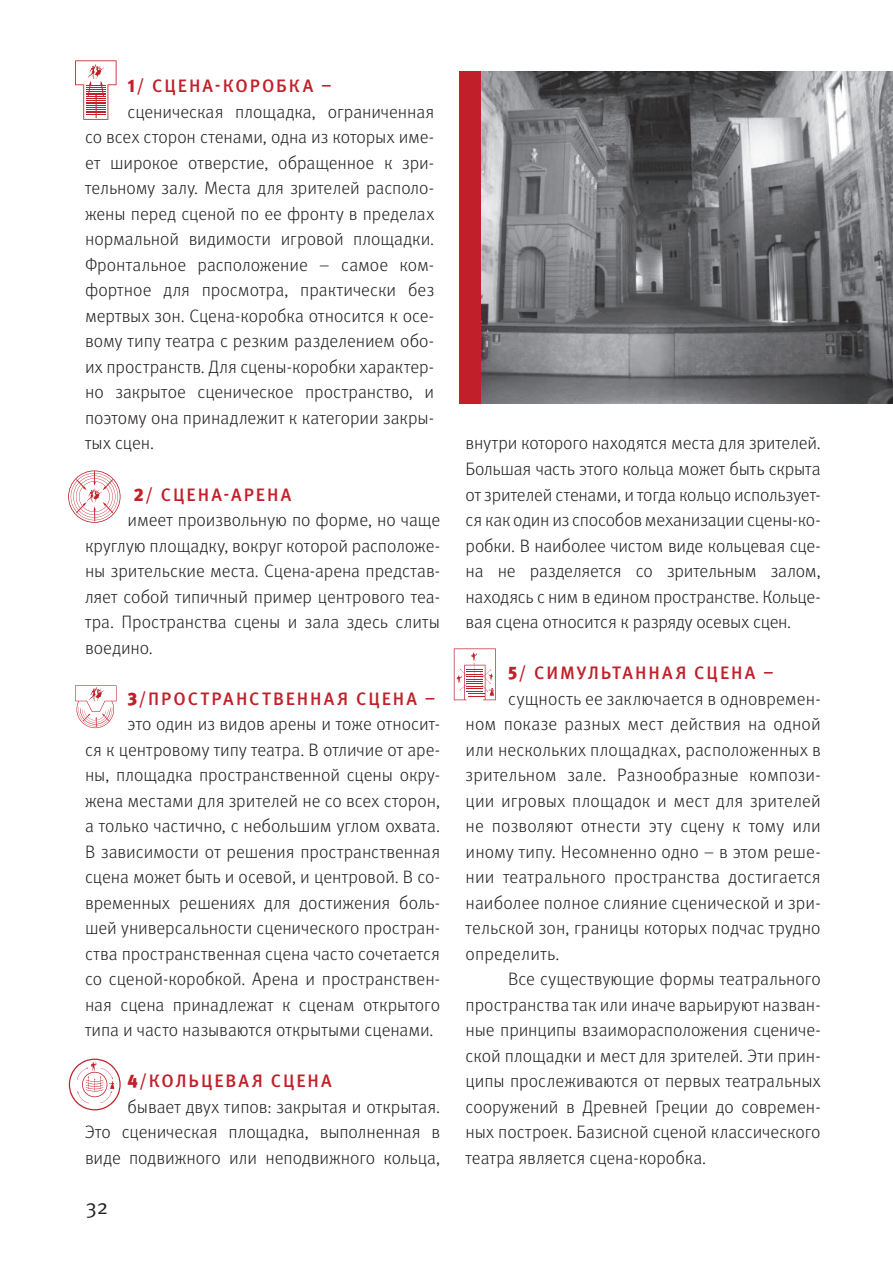
<style>
.page{position:relative;width:893px;height:1263px;background:#fff}
.page>*{position:absolute;margin:0;border:0;box-sizing:border-box;transform-origin:0 0}
.t1{font:21px "Meta Pro Norm";color:#231f20}
.t2{font:300 18px/25.5px "Meta Pro";color:#231f20;text-align:justify}
.t3{font:500 18px "Meta Pro";letter-spacing:.105em;color:#c1202a}
.s1{font-weight:900}
</style>
<div class="page">
<img style="left:481px;top:71px;width:412px;height:333px">
<div style="left:460px;top:71px;width:21px;height:333px;background:#c1202a"></div>
<svg style="left:75px;top:60px;width:42px;height:60px"></svg>
<svg style="left:68px;top:470px;width:53px;height:53px"></svg>
<svg style="left:75px;top:685px;width:42px;height:43px"></svg>
<svg style="left:69px;top:1058px;width:52px;height:52px"></svg>
<svg style="left:454px;top:648px;width:42px;height:52px"></svg>
<p class="t3" style="left:128px;top:72px;width:206px"><span class="s1">1</span>/ СЦЕНА-КОРОБКА –</p>
<p class="t2" style="left:128px;top:98px;width:308px">сценическая площадка, ограниченная</p>
<p class="t2" style="left:85px;top:123px;width:351px">со всех сторон стенами, одна из которых име-</p>
<p class="t2" style="left:85px;top:149px;width:351px">ет широкое отверстие, обращенное к зри-</p>
<p class="t2" style="left:85px;top:174px;width:351px">тельному залу. Места для зрителей располо-</p>
<p class="t2" style="left:85px;top:200px;width:351px">жены перед сценой по ее фронту в пределах</p>
<p class="t2" style="left:85px;top:225px;width:351px">нормальной видимости игровой площадки.</p>
<p class="t2" style="left:85px;top:251px;width:351px">Фронтальное расположение – самое ком-</p>
<p class="t2" style="left:85px;top:276px;width:351px">фортное для просмотра, практически без</p>
<p class="t2" style="left:85px;top:302px;width:351px">мертвых зон. Сцена-коробка относится к осе-</p>
<p class="t2" style="left:85px;top:327px;width:351px">вому типу театра с резким разделением обо-</p>
<p class="t2" style="left:85px;top:353px;width:351px">их пространств. Для сцены-коробки характер-</p>
<p class="t2" style="left:85px;top:379px;width:351px">но закрытое сценическое пространство, и</p>
<p class="t2" style="left:85px;top:404px;width:351px">поэтому она принадлежит к категории закры-</p>
<p class="t2" style="left:85px;top:430px;width:70px">тых сцен.</p>
<p class="t3" style="left:133px;top:480px;width:159px"><span class="s1">2</span>/ СЦЕНА-АРЕНА</p>
<p class="t2" style="left:128px;top:506px;width:314px">имеет произвольную по форме, но чаще</p>
<p class="t2" style="left:85px;top:532px;width:357px">круглую площадку, вокруг которой расположе-</p>
<p class="t2" style="left:85px;top:557px;width:357px">ны зрительские места. Сцена-арена представ-</p>
<p class="t2" style="left:85px;top:583px;width:357px">ляет собой типичный пример центрового теа-</p>
<p class="t2" style="left:85px;top:608px;width:357px">тра. Пространства сцены и зала здесь слиты</p>
<p class="t2" style="left:85px;top:634px;width:69px">воедино.</p>
<p class="t3" style="left:128px;top:684px;width:309px"><span class="s1">3</span>/ПРОСТРАНСТВЕННАЯ СЦЕНА –</p>
<p class="t2" style="left:128px;top:710px;width:314px">это один из видов арены и тоже относит-</p>
<p class="t2" style="left:85px;top:736px;width:357px">ся к центровому типу театра. В отличие от аре-</p>
<p class="t2" style="left:85px;top:761px;width:357px">ны, площадка пространственной сцены окру-</p>
<p class="t2" style="left:85px;top:787px;width:357px">жена местами для зрителей не со всех сторон,</p>
<p class="t2" style="left:85px;top:812px;width:357px">а только частично, с небольшим углом охвата.</p>
<p class="t2" style="left:85px;top:838px;width:357px">В зависимости от решения пространственная</p>
<p class="t2" style="left:85px;top:863px;width:357px">сцена может быть и осевой, и центровой. В со-</p>
<p class="t2" style="left:85px;top:889px;width:357px">временных решениях для достижения боль-</p>
<p class="t2" style="left:85px;top:914px;width:357px">шей универсальности сценического простран-</p>
<p class="t2" style="left:85px;top:940px;width:357px">ства пространственная сцена часто сочетается</p>
<p class="t2" style="left:85px;top:965px;width:357px">со сценой-коробкой. Арена и пространствен-</p>
<p class="t2" style="left:85px;top:991px;width:357px">ная сцена принадлежат к сценам открытого</p>
<p class="t2" style="left:85px;top:1016px;width:350px">типа и часто называются открытыми сценами.</p>
<p class="t3" style="left:128px;top:1067px;width:206px"><span class="s1">4</span>/КОЛЬЦЕВАЯ СЦЕНА</p>
<p class="t2" style="left:128px;top:1093px;width:314px">бывает двух типов: закрытая и открытая.</p>
<p class="t2" style="left:85px;top:1118px;width:357px">Это сценическая площадка, выполненная в</p>
<p class="t2" style="left:85px;top:1144px;width:357px">виде подвижного или неподвижного кольца,</p>
<p class="t1" style="left:86px;top:1190px;width:24px">32</p>
<p class="t2" style="left:466px;top:430px;width:357px">внутри которого находятся места для зрителей.<br>Большая часть этого кольца может быть скрыта от зрителей стенами, и тогда кольцо использует&shy;ся как один из способов механизации сцены-ко&shy;робки. В наиболее чистом виде кольцевая сце&shy;на не разделяется со зрительным залом, находясь с ним в едином пространстве. Кольце&shy;вая сцена относится к разряду осевых сцен.</p>
<p class="t3" style="left:508px;top:659px;width:267px"><span class="s1">5</span>/ СИМУЛЬТАННАЯ СЦЕНА –</p>
<p class="t2" style="left:508px;top:685px;width:314px">сущность ее заключается в одновремен-</p>
<p class="t2" style="left:466px;top:710px;width:357px">ном показе разных мест действия на одной</p>
<p class="t2" style="left:466px;top:736px;width:357px">или нескольких площадках, расположенных в</p>
<p class="t2" style="left:466px;top:761px;width:357px">зрительном зале. Разнообразные компози-</p>
<p class="t2" style="left:466px;top:787px;width:357px">ции игровых площадок и мест для зрителей</p>
<p class="t2" style="left:466px;top:812px;width:357px">не позволяют отнести эту сцену к тому или</p>
<p class="t2" style="left:466px;top:838px;width:357px">иному типу. Несомненно одно – в этом реше-</p>
<p class="t2" style="left:466px;top:863px;width:357px">нии театрального пространства достигается</p>
<p class="t2" style="left:466px;top:889px;width:357px">наиболее полное слияние сценической и зри-</p>
<p class="t2" style="left:466px;top:914px;width:357px">тельской зон, границы которых подчас трудно</p>
<p class="t2" style="left:466px;top:940px;width:95px">определить.</p>
<p class="t2" style="left:508px;top:965px;width:314px">Все существующие формы театрального</p>
<p class="t2" style="left:466px;top:991px;width:357px">пространства так или иначе варьируют назван-</p>
<p class="t2" style="left:466px;top:1016px;width:357px">ные принципы взаиморасположения сцениче-</p>
<p class="t2" style="left:466px;top:1042px;width:357px">ской площадки и мест для зрителей. Эти прин-</p>
<p class="t2" style="left:466px;top:1067px;width:357px">ципы прослеживаются от первых театральных</p>
<p class="t2" style="left:466px;top:1093px;width:357px">сооружений в Древней Греции до современ-</p>
<p class="t2" style="left:466px;top:1118px;width:357px">ных построек. Базисной сценой классического</p>
<p class="t2" style="left:466px;top:1144px;width:242px">театра является сцена-коробка.</p>
</div>
